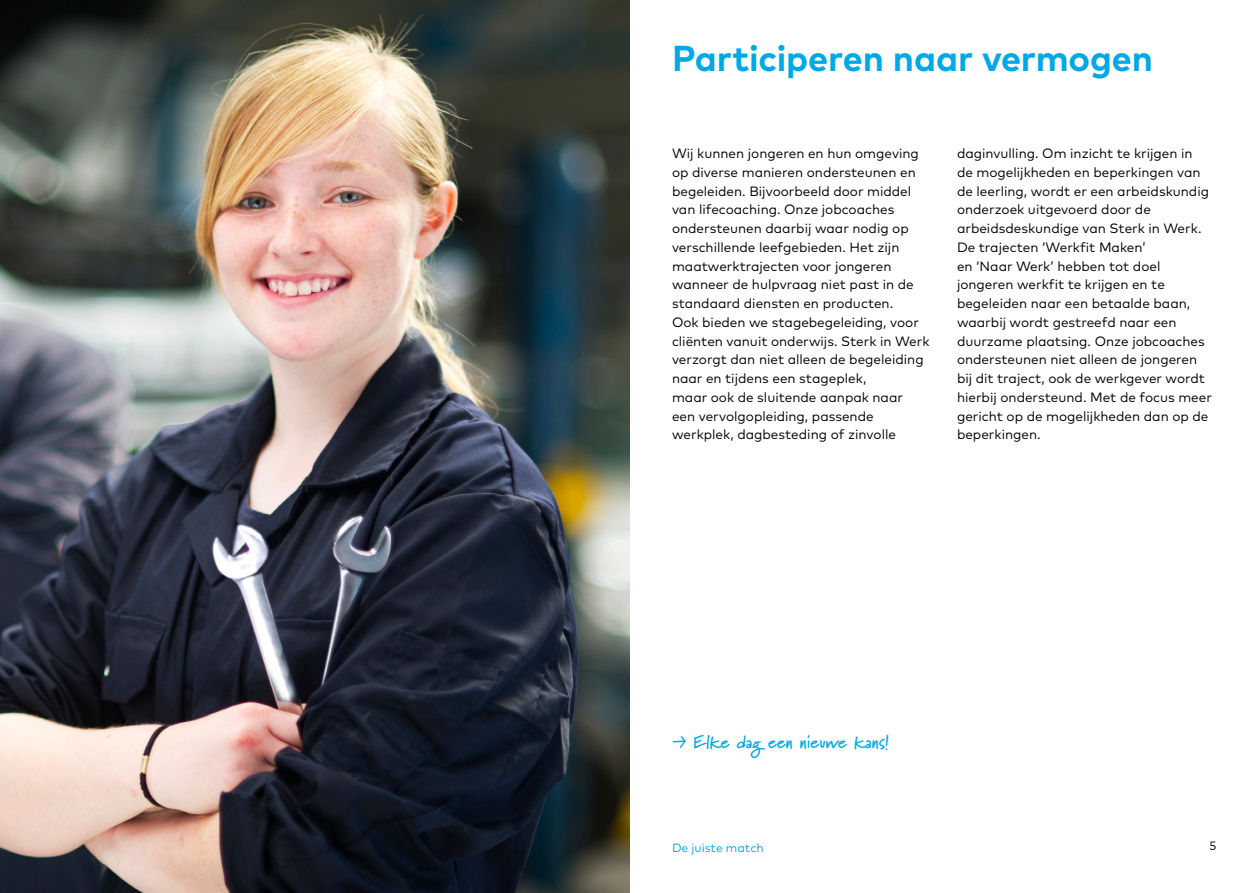
<style>
.page{position:relative;width:1259px;height:893px;background:#fff}
.page>*{position:absolute;margin:0;border:0;box-sizing:border-box;transform-origin:0 0}
.t1{font:700 36px "Mark OT";letter-spacing:-.005em;color:#00a8e7}
.t2{font:700 18px "Marydale";letter-spacing:-.005em;color:#00a8e7}
.t3{font:13.5px/18.8px "Mark OT";color:#000}
.t4{font:12px "Mark OT";color:#00a8e7}
.t5{font:12px "Mark OT";color:#000}
</style>
<div class="page">
<img style="left:0;top:0;width:629px;height:893px">
<h1 class="t1" style="left:672px;top:35px;width:482px">Participeren naar vermogen</h1>
<p class="t3" style="left:672px;top:144px;width:259px">Wij kunnen jongeren en hun omgeving op diverse manieren ondersteunen en begeleiden. Bijvoorbeeld door middel van lifecoaching. Onze jobcoaches ondersteunen daarbij waar nodig op verschillende leefgebieden. Het zijn maatwerktrajecten voor jongeren wanneer de hulpvraag niet past in de standaard diensten en producten.<br>Ook bieden we stagebegeleiding, voor cliënten vanuit onderwijs. Sterk in Werk verzorgt dan niet alleen de begeleiding naar en tijdens een stageplek,<br>maar ook de sluitende aanpak naar een vervolgopleiding, passende werkplek, dagbesteding of zinvolle</p>
<p class="t3" style="left:957px;top:144px;width:256px">daginvulling. Om inzicht te krijgen in<br>de mogelijkheden en beperkingen van de leerling, wordt er een arbeidskundig onderzoek uitgevoerd door de arbeidsdeskundige van Sterk in Werk.<br>De trajecten ‘Werkfit Maken’<br>en ‘Naar Werk’ hebben tot doel jongeren werkfit te krijgen en te begeleiden naar een betaalde baan, waarbij wordt gestreefd naar een duurzame plaatsing. Onze jobcoaches ondersteunen niet alleen de jongeren bij dit traject, ook de werkgever wordt hierbij ondersteund. Met de focus meer gericht op de mogelijkheden dan op de beperkingen.</p>
<h2 class="t2" style="left:672px;top:731px;width:219px">• Elke dag een nieuwe kans!</h2>
<p class="t4" style="left:672px;top:840px;width:93px">De juiste match</p>
<p class="t5" style="left:1209px;top:838px;width:8px">5</p>
</div>
